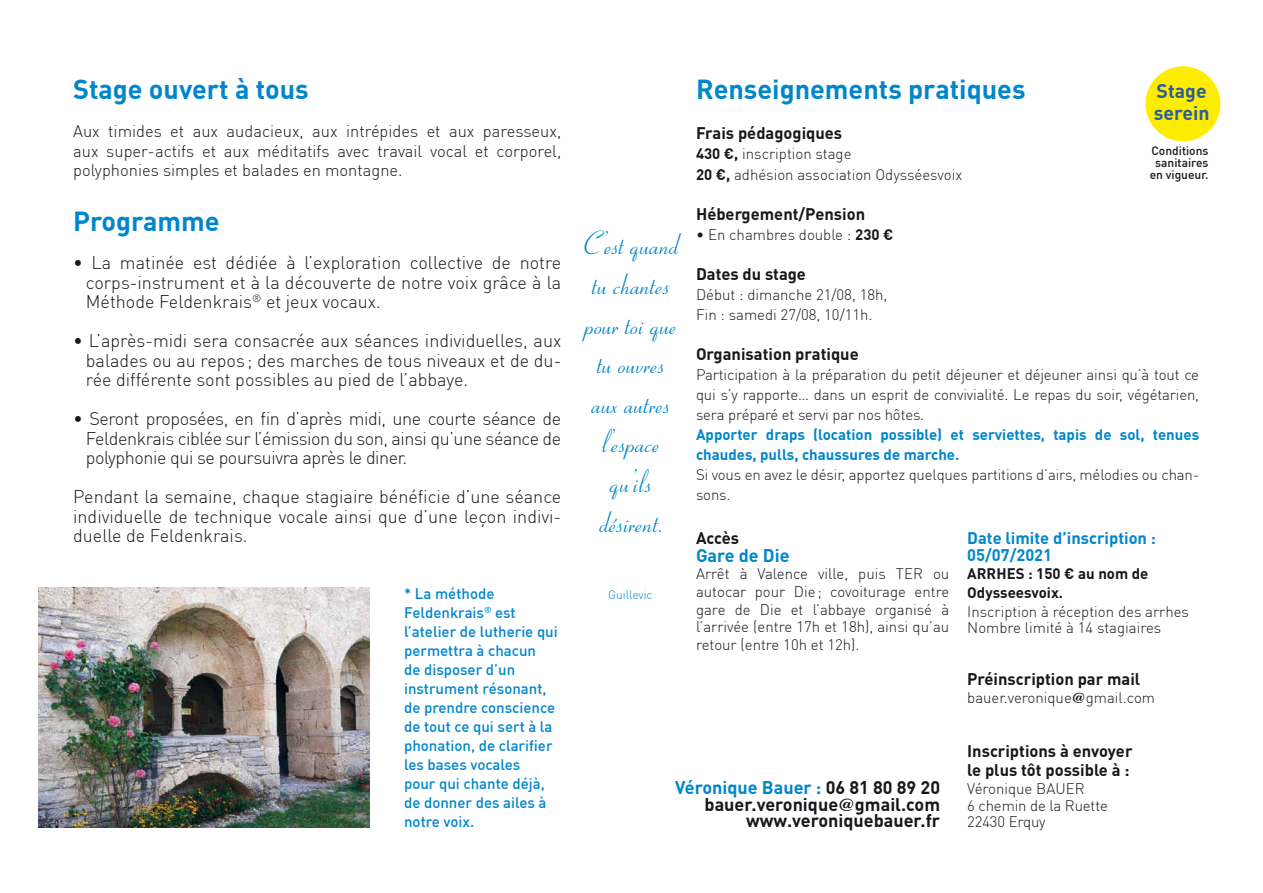
<style>
.page{position:relative;width:1263px;height:893px;background:#fff}
.page>*{position:absolute;margin:0;border:0;box-sizing:border-box;transform-origin:0 0}
.t1{font:33px/39.6px "Coronet";color:#0086cb;text-align:center}
.t2{font:700 27px "DIN Pro";color:#0086cb}
.t3{font:700 19.5px/21.3px "DIN Pro";color:#2d5e98}
.t4{font:300 18px/19.5px "DIN Pro";color:#1a171c;text-align:justify}
.t5{font:700 18px/16.5px "DIN Pro";color:#1a171c;text-align:right}
.t6{font:700 18px "DIN Pro";color:#0086cb}
.t7{font:300 16.5px/19.5px "DIN Pro";color:#1a171c;text-align:justify}
.t8{font:700 16.5px/18.1px "DIN Pro";color:#1a171c}
.t9{font:700 16.5px/16.6px "DIN Pro";color:#0086cb}
.t10{font:300 15px/20.1px "DIN Pro";color:#1a171c}
.t11{font:500 15px/19px "DIN Pro";color:#0086cb}
.t12{font:700 15px/20.1px "DIN Pro";color:#0086cb}
.t13{font:700 15px/18.6px "DIN Pro";color:#1a171c}
.t14{font:500 12px/12px "DIN Pro";color:#1a171c;text-align:center}
.t15{font:300 12px "DIN Pro";color:#0086cb}
.s1{font-weight:700}
.s2{font-family:"Times";font-weight:700}
.s3{color:#0086cb}
.s4{font-family:"Times"}
</style>
<div class="page">
<img style="left:39px;top:587px;width:330px;height:240px">
<div style="left:1145px;top:66px;width:75px;height:75px;background:#ffed00;border-radius:50%"></div>
<h2 class="t2" style="left:73px;top:72px;width:237px">Stage ouvert à tous</h2>
<p class="t7" style="left:73px;top:121px;width:490px">Aux timides et aux audacieux, aux intrépides et aux paresseux, aux super-actifs et aux méditatifs avec travail vocal et corporel, polyphonies simples et balades en montagne.</p>
<h2 class="t2" style="left:73px;top:204px;width:148px">Programme</h2>
<p class="t4" style="left:86px;top:253px;width:477px;text-indent:-13px">• La matinée est dédiée à l’exploration collective de notre corps-instrument et à la découverte de notre voix grâce à la Méthode Feldenkrais<sup>®</sup> et jeux vocaux.</p>
<p class="t4" style="left:86px;top:331px;width:477px;text-indent:-13px">• L’après-midi sera consacrée aux séances individuelles, aux balades ou au repos ; des marches de tous niveaux et de du&shy;rée différente sont possibles au pied de l’abbaye.</p>
<p class="t4" style="left:86px;top:409px;width:477px;text-indent:-13px">• Seront proposées, en fin d’après midi, une courte séance de Feldenkrais ciblée sur l’émission du son, ainsi qu’une séance de polyphonie qui se poursuivra après le diner.</p>
<p class="t4" style="left:73px;top:487px;width:490px">Pendant la semaine, chaque stagiaire bénéficie d’une séance individuelle de technique vocale ainsi que d’une leçon indivi&shy;duelle de Feldenkrais.</p>
<p class="t11" style="left:404px;top:583px;width:155px">* La méthode<br>Feldenkrais<sup>®</sup> est l’atelier de lutherie qui permettra à chacun<br>de disposer d’un instrument résonant, de prendre conscience de tout ce qui sert à la phonation, de clarifier les bases vocales<br>pour qui chante déjà, de donner des ailes à notre voix.</p>
<h2 class="t2" style="left:696px;top:72px;width:331px">Renseignements pratiques</h2>
<p class="t8" style="left:696px;top:124px;width:148px">Frais pédagogiques</p>
<p class="t10" style="left:696px;top:144px;width:268px"><span class="s1">430 €,</span> inscription stage<br><span class="s1">20 €,</span> adhésion association Odysséesvoix</p>
<p class="t8" style="left:696px;top:204px;width:171px">Hébergement/Pension</p>
<p class="t10" style="left:696px;top:224px;width:199px">• En chambres double : <span class="s1">230 €</span></p>
<p class="t8" style="left:696px;top:264px;width:111px">Dates du stage</p>
<p class="t10" style="left:696px;top:284px;width:193px">Début : dimanche 21/08, 18h,<br>Fin : samedi 27/08, 10/11h.</p>
<p class="t8" style="left:696px;top:344px;width:164px">Organisation pratique</p>
<p class="t10" style="left:696px;top:364px;width:505px;text-align:justify">Participation à la préparation du petit déjeuner et déjeuner ainsi qu’à tout ce qui s’y rapporte… dans un esprit de convivialité. Le repas du soir, végétarien, sera préparé et servi par nos hôtes.</p>
<p class="t12" style="left:696px;top:424px;width:505px">Apporter draps (location possible) et serviettes, tapis de sol, tenues chaudes, pulls, chaussures de marche.</p>
<p class="t10" style="left:696px;top:465px;width:505px">Si vous en avez le désir, apportez quelques partitions d’airs, mélodies ou chan&shy;sons.</p>
<h3 class="t3" style="left:1154px;top:80px;width:57px">Stage serein</h3>
<p class="t14" style="left:1150px;top:145px;width:60px">Conditions sanitaires en vigueur.</p>
<h1 class="t1" style="left:582px;top:223px;width:98px">C’est quand tu chantes pour toi que tu ouvres aux autres l’espace qu’ils désirent.</h1>
<p class="t8" style="left:696px;top:528px;width:45px">Accès</p>
<p class="t6" style="left:696px;top:543px;width:95px">Gare de Die</p>
<p class="t10" style="left:696px;top:565px;width:255px;line-height:17.7px;text-align:justify">Arrêt à Valence ville, puis TER ou autocar pour Die; covoiturage entre gare de Die et l’abbaye organisé à l’arrivée (entre 17h et 18h), ainsi qu’au retour (entre 10h et 12h).</p>
<p class="t9" style="left:967px;top:529px;width:190px">Date limite d’inscription :<br>05/07/2021</p>
<p class="t13" style="left:967px;top:564px;width:183px">ARRHES : 150 € au nom de<br>Odysseesvoix.</p>
<p class="t10" style="left:967px;top:603px;width:223px;line-height:16.6px">Inscription à réception des arrhes<br>Nombre limité à 14 stagiaires</p>
<p class="t8" style="left:967px;top:669px;width:175px">Préinscription par mail</p>
<p class="t10" style="left:967px;top:687px;width:189px">bauer.veronique<span class="s2">@</span>gmail.com</p>
<p class="t8" style="left:967px;top:742px;width:167px">Inscriptions à envoyer le plus tôt possible à :</p>
<p class="t10" style="left:967px;top:780px;width:142px;line-height:16.6px">Véronique BAUER<br>6 chemin de la Ruette<br>22430 Erquy</p>
<p class="t15" style="left:608px;top:587px;width:46px">Guillevic</p>
<p class="t5" style="left:675px;top:779px;width:266px"><span class="s3">Véronique Bauer :</span> 06 81 80 89 20 bauer.veronique<span class="s4">@</span>gmail.com www.veroniquebauer.fr</p>
</div>
